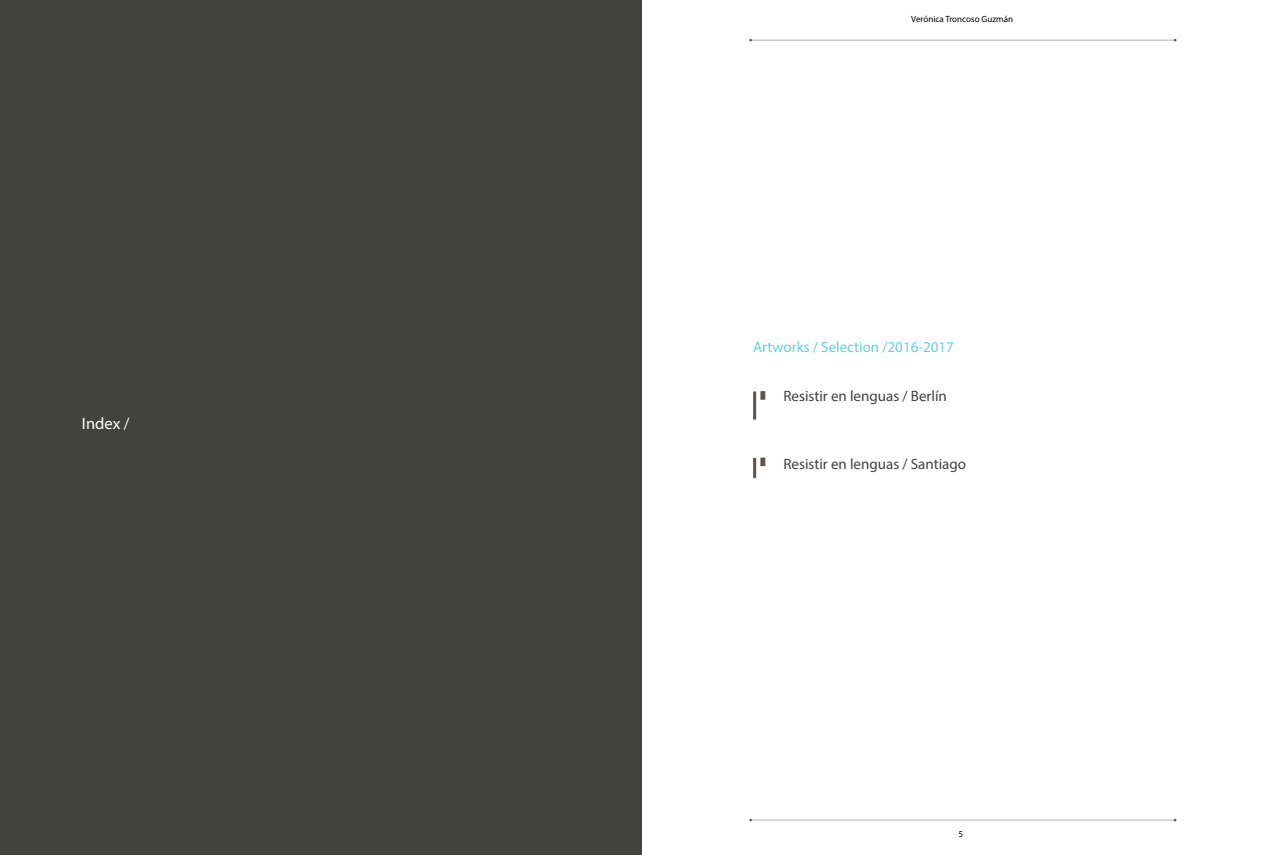
<style>
.page{position:relative;width:1284px;height:855px;background:#fff}
.page>*{position:absolute;margin:0;border:0;box-sizing:border-box;transform-origin:0 0}
.t1{font:16.5px "Myriad Pro";color:#fff}
.t2{font:15px "Myriad Pro";color:#424241}
.t3{font:15px "Myriad Pro";color:#63d0df}
.t4{font:9px "Myriad Pro";color:#000}
</style>
<div class="page">
<div style="left:0;top:0;width:641px;height:854px;background:#424241"></div>
<hr style="left:752px;top:40px;width:424px;height:1px;background:#b9b2af">
<hr style="left:752px;top:819px;width:424px;height:1px;background:#b9b2af">
<hr style="left:753px;top:458px;width:3px;height:20px;background:#5d514d">
<svg style="left:760px;top:458px;width:5px;height:7px"></svg>
<hr style="left:753px;top:391px;width:3px;height:28px;background:#5d514d">
<svg style="left:760px;top:391px;width:5px;height:8px"></svg>
<p class="t1" style="left:82px;top:413px;width:49px">Index /</p>
<p class="t4" style="left:911px;top:13px;width:103px">Verónica Troncoso Guzmán</p>
<p class="t3" style="left:753px;top:337px;width:202px">Artworks / Selection /2016-2017</p>
<p class="t2" style="left:783px;top:386px;width:165px">Resistir en lenguas / Berlín</p>
<p class="t2" style="left:783px;top:454px;width:184px">Resistir en lenguas / Santiago</p>
<p class="t4" style="left:958px;top:828px;width:6px">5</p>
</div>
